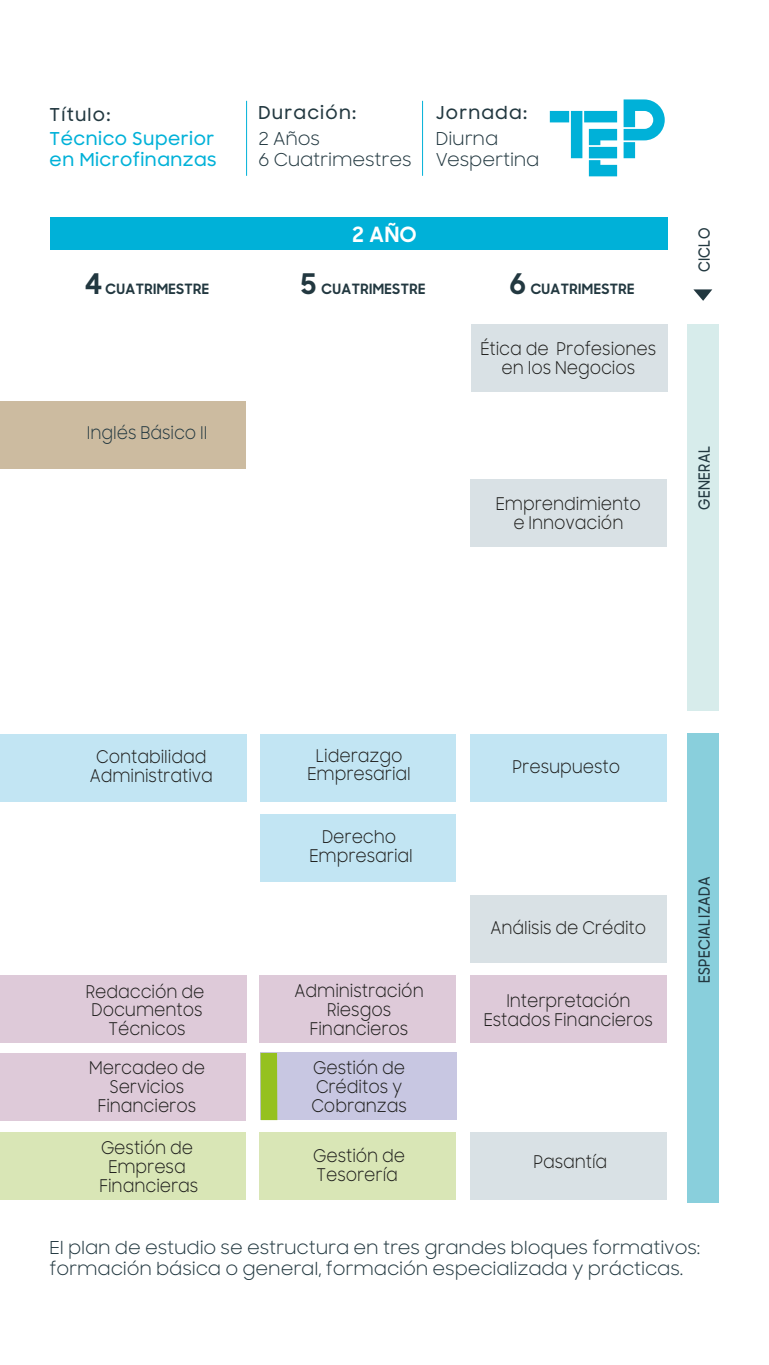
<style>
.page{position:relative;width:769px;height:1365px;background:#fff}
.page>*{position:absolute;margin:0;border:0;box-sizing:border-box;transform-origin:0 0}
.t1{font:700 21px "Samsung Sharp Sans";color:#fff}
.t2{font:17.68px/21.3px "Samsung Sharp Sans";letter-spacing:-.01em;color:#223840}
.t3{font:500 17.68px/21.3px "Samsung Sharp Sans";letter-spacing:.03em;color:#00b1d8}
.t4{font:500 17.68px "Samsung Sharp Sans";letter-spacing:.07em;color:#223840}
.t5{font:17.5px/18.9px "Samsung Sharp Sans";letter-spacing:-.005em;color:#1d1d1b;text-align:center;scale:.9 1}
.t6{font:17.5px "Samsung Sharp Sans";letter-spacing:-.005em;color:#223840;scale:.9 1}
.t7{font:500 15.4px "Samsung Sharp Sans";letter-spacing:.03em;color:#223840;scale:.9 1}
.t8{font:700 14.17px "Samsung Sharp Sans";letter-spacing:.03em;color:#223840}
.s1{font-size:28.35px}
</style>
<div class="page">
<div style="left:50px;top:217px;width:618px;height:32px;background:#00b1d8"></div>
<div style="left:687px;top:325px;width:32px;height:386px;background:#d7eceb"></div>
<div style="left:687px;top:733px;width:32px;height:469px;background:#89cfdc"></div>
<hr style="left:422px;top:101px;width:1px;height:75px;background:#00b1d8">
<div style="left:0;top:734px;width:246px;height:67px;background:#c2e5f3"></div>
<div style="left:0;top:975px;width:246px;height:67px;background:#decad9"></div>
<div style="left:0;top:1052px;width:246px;height:67px;background:#decad9"></div>
<div style="left:0;top:401px;width:246px;height:68px;background:#ccbba0"></div>
<div style="left:0;top:1132px;width:246px;height:67px;background:#d9e6b6"></div>
<div style="left:260px;top:1052px;width:196px;height:67px;background:#c8c7e2"></div>
<div style="left:261px;top:814px;width:195px;height:67px;background:#c2e5f3"></div>
<div style="left:260px;top:975px;width:196px;height:67px;background:#decad9"></div>
<div style="left:260px;top:1132px;width:196px;height:67px;background:#d9e6b6"></div>
<div style="left:471px;top:479px;width:196px;height:67px;background:#d9e1e5"></div>
<div style="left:471px;top:734px;width:196px;height:67px;background:#c2e5f3"></div>
<div style="left:471px;top:1132px;width:196px;height:67px;background:#d9e1e5"></div>
<div style="left:471px;top:975px;width:196px;height:67px;background:#decad9"></div>
<div style="left:471px;top:895px;width:196px;height:67px;background:#d9e1e5"></div>
<div style="left:471px;top:324px;width:197px;height:67px;background:#d9e1e5"></div>
<svg style="left:693px;top:289px;width:19px;height:12px"></svg>
<svg style="left:550px;top:99px;width:115px;height:77px"></svg>
<hr style="left:246px;top:101px;width:1px;height:75px;background:#00b1d8">
<div style="left:261px;top:1052px;width:16px;height:67px;background:#95c11f"></div>
<div style="left:261px;top:734px;width:195px;height:67px;background:#c2e5f3"></div>
<p class="t4" style="left:50px;top:102px;width:62px">Título:</p>
<p class="t3" style="left:50px;top:127px;width:169px">Técnico Superior en Microfinanzas</p>
<p class="t4" style="left:259px;top:100px;width:99px">Duración:</p>
<p class="t2" style="left:259px;top:127px;width:155px">2 Años<br>6 Cuatrimestres</p>
<p class="t4" style="left:436px;top:100px;width:93px">Jornada:</p>
<p class="t2" style="left:436px;top:127px;width:105px">Diurna<br>Vespertina</p>
<p class="t1" style="left:353px;top:219px;width:65px">2 AÑO</p>
<p class="t8" style="left:85px;top:278px;width:126px"><span class="s1">4</span> CUATRIMESTRE</p>
<p class="t8" style="left:301px;top:278px;width:126px"><span class="s1">5</span> CUATRIMESTRE</p>
<p class="t8" style="left:510px;top:278px;width:126px"><span class="s1">6</span> CUATRIMESTRE</p>
<p class="t6" style="left:87px;top:420px;width:135px">Inglés Básico II</p>
<p class="t5" style="left:480px;top:339px;width:197px">Ética de Profesiones en los Negocios</p>
<p class="t5" style="left:496px;top:493px;width:163px">Emprendimiento e Innovación</p>
<p class="t7" style="left:693px;top:272px;width:51px;rotate:-90deg">CICLO</p>
<p class="t7" style="left:693px;top:510px;width:73px;rotate:-90deg">GENERAL</p>
<p class="t5" style="left:90px;top:746px;width:138px">Contabilidad<br>Administrativa</p>
<p class="t5" style="left:86px;top:981px;width:133px">Redacción de<br>Documentos<br>Técnicos</p>
<p class="t5" style="left:89px;top:1057px;width:130px">Mercadeo de<br>Servicios<br>Financieros</p>
<p class="t5" style="left:100px;top:1137px;width:111px">Gestión de<br>Empresa<br>Financieras</p>
<p class="t5" style="left:308px;top:745px;width:116px">Liderazgo<br>Empresarial</p>
<p class="t5" style="left:309px;top:826px;width:116px">Derecho<br>Empresarial</p>
<p class="t5" style="left:295px;top:981px;width:145px">Administración<br>Riesgos<br>Financieros</p>
<p class="t5" style="left:311px;top:1057px;width:107px;text-align:left">Gestión de<br>Créditos y<br>Cobranzas</p>
<p class="t5" style="left:313px;top:1145px;width:104px;text-align:left">Gestión de<br>Tesorería</p>
<p class="t5" style="left:513px;top:756px;width:121px">Presupuesto</p>
<p class="t5" style="left:491px;top:917px;width:174px">Análisis de Crédito</p>
<p class="t5" style="left:484px;top:990px;width:190px">Interpretación<br>Estados Financieros</p>
<p class="t7" style="left:693px;top:983px;width:120px;rotate:-90deg">ESPECIALIZADA</p>
<p class="t5" style="left:533px;top:1151px;width:84px">Pasantía</p>
<p class="t2" style="left:50px;top:1235px;width:652px">El plan de estudio se estructura en tres grandes bloques formativos: formación básica o general, formación especializada y prácticas.</p>
</div>
